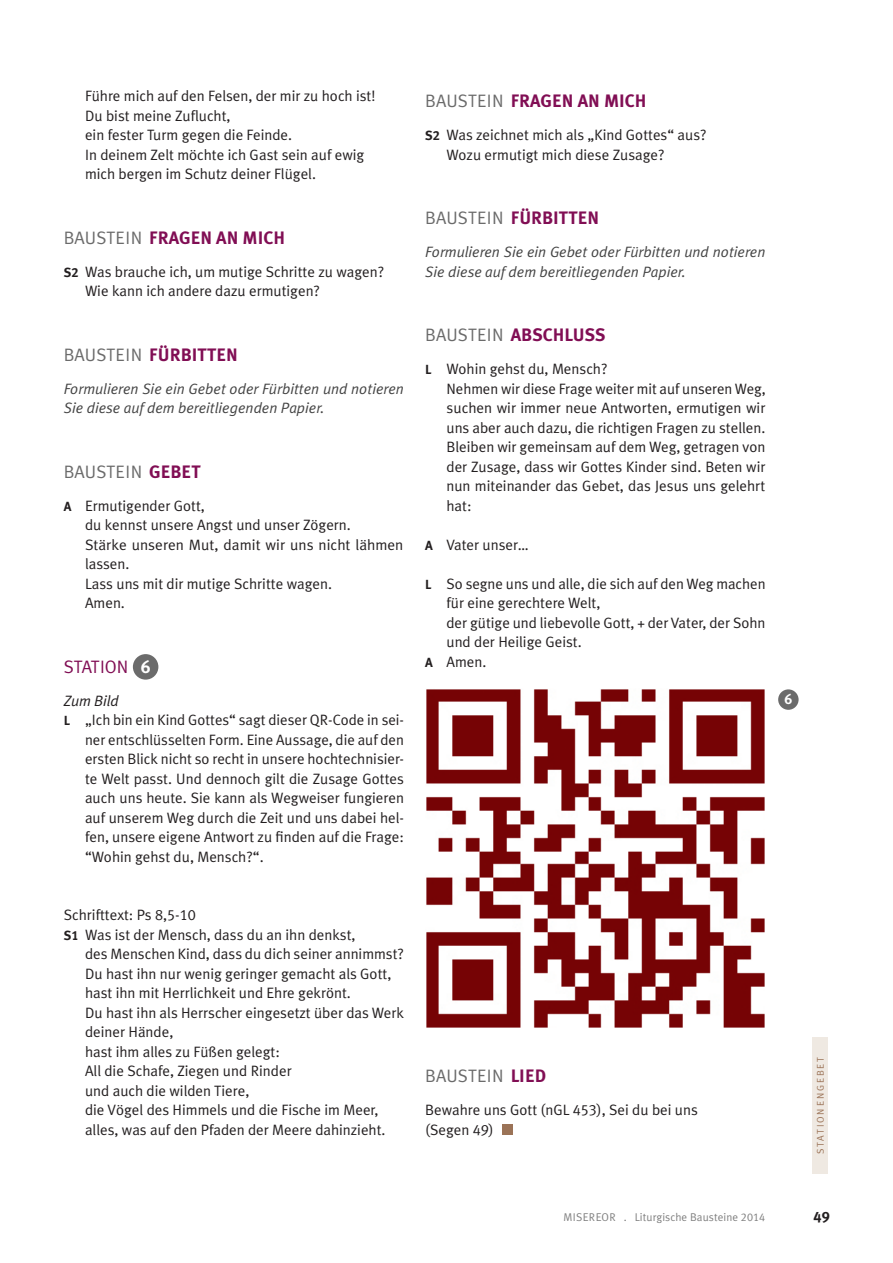
<style>
.page{position:relative;width:893px;height:1263px;background:#fff}
.page>*{position:absolute;margin:0;border:0;box-sizing:border-box;transform-origin:0 0}
.t1{font:700 18px "Meta Plus";color:#810e54}
.t2{font:18px "Meta Plus Normal";letter-spacing:.01em;color:#6b6b6b}
.t3{font:18px "Meta Plus Normal";color:#810e54}
.t4{font:15px/19.5px "Meta Plus Normal";color:#231f20}
.t5{font:italic 15px/19.5px "Meta Plus Normal";color:#434343}
.t6{font:italic 15px "Meta Plus Normal";color:#231f20}
.t7{font:15px "Meta Plus Bold Caps";color:#231f20}
.t8{font:14.4px "Meta Plus Bold Caps";color:#fff}
.t9{font:11.25px "Meta Plus Normal";letter-spacing:.01em;color:#808080}
.t10{font:9.75px "Meta Plus Normal";letter-spacing:.19em;color:#9b7357}
.s1{font-family:"Meta Plus Normal";font-weight:400;color:#6b6b6b}
.s2{font-family:"Meta Plus";font-weight:700;font-size:13.2px}
.s3{font-family:"Meta Plus Bold Caps";font-size:13.2px}
.s4{font-family:"Meta Plus";font-weight:700;color:#810e54}
.s5{font-family:"Meta Plus Bold Caps";color:#fff}
.s6{font-family:"Meta Plus Normal Caps"}
</style>
<div class="page">
<div style="left:133px;top:654px;width:25px;height:26px;background:#6b6b6b;border-radius:50%"></div>
<img style="left:426px;top:689px;width:339px;height:339px">
<div style="left:778px;top:689px;width:21px;height:21px;background:#6b6b6b;border-radius:50%"></div>
<div style="left:503px;top:1124px;width:10px;height:11px;background:#9b7357"></div>
<div style="left:812px;top:1037px;width:16px;height:137px;background:#efe9e2"></div>
<p class="t4" style="left:85px;top:87px;width:292px">Führe mich auf den Felsen, der mir zu hoch ist!<br>Du bist meine Zuflucht,<br>ein fester Turm gegen die Feinde.<br>In deinem Zelt möchte ich Gast sein auf ewig mich bergen im Schutz deiner Flügel.</p>
<p class="t1" style="left:64px;top:230px;width:223px"><span class="s1">BAUSTEIN</span> FRAGEN AN MICH</p>
<p class="t4" style="left:85px;top:263px;width:301px;text-indent:-21px"><span class="s2">S</span><span class="s3">2</span> Was brauche ich, um mutige Schritte zu wagen?<br>Wie kann ich andere dazu ermutigen?</p>
<p class="t1" style="left:64px;top:347px;width:175px"><span class="s1">BAUSTEIN</span> FÜRBITTEN</p>
<p class="t5" style="left:64px;top:380px;width:342px">Formulieren Sie ein Gebet oder Fürbitten und notieren<br>Sie diese auf dem bereitliegenden Papier.</p>
<p class="t2" style="left:64px;top:465px;width:138px">BAUSTEIN <span class="s4">GEBET</span></p>
<p class="t4" style="left:85px;top:497px;width:320px;text-indent:-21px"><span class="s2">A</span> Ermutigender Gott,<br>du kennst unsere Angst und unser Zögern.<br>Stärke unseren Mut, damit wir uns nicht lähmen lassen.<br>Lass uns mit dir mutige Schritte wagen.<br>Amen.</p>
<p class="t3" style="left:64px;top:660px;width:88px">STATION <span class="s5">6</span></p>
<p class="t6" style="left:64px;top:695px;width:57px">Zum Bild</p>
<p class="t4" style="left:64px;top:711px;width:342px"><span class="s2">L</span> „Ich bin ein Kind Gottes“ sagt dieser QR-Code in sei-</p>
<p class="t4" style="left:85px;top:731px;width:320px">ner entschlüsselten Form. Eine Aussage, die auf den</p>
<p class="t4" style="left:85px;top:750px;width:320px">ersten Blick nicht so recht in unsere hochtechnisier-</p>
<p class="t4" style="left:85px;top:770px;width:320px">te Welt passt. Und dennoch gilt die Zusage Gottes</p>
<p class="t4" style="left:85px;top:789px;width:320px">auch uns heute. Sie kann als Wegweiser fungieren</p>
<p class="t4" style="left:85px;top:809px;width:320px">auf unserem Weg durch die Zeit und uns dabei hel-</p>
<p class="t4" style="left:85px;top:828px;width:320px">fen, unsere eigene Antwort zu finden auf die Frage:</p>
<p class="t4" style="left:85px;top:848px;width:180px">“Wohin gehst du, Mensch?“.</p>
<p class="t4" style="left:64px;top:906px;width:133px">Schrifttext: Ps <span class="s6">8</span>,<span class="s6">5</span>-<span class="s6">10</span></p>
<p class="t4" style="left:64px;top:926px;width:293px"><span class="s2">S</span><span class="s3">1</span> Was ist der Mensch, dass du an ihn denkst,</p>
<p class="t4" style="left:85px;top:945px;width:320px">des Menschen Kind, dass du dich seiner annimmst?</p>
<p class="t4" style="left:85px;top:965px;width:308px">Du hast ihn nur wenig geringer gemacht als Gott,</p>
<p class="t4" style="left:85px;top:984px;width:267px">hast ihn mit Herrlichkeit und Ehre gekrönt.</p>
<p class="t4" style="left:85px;top:1004px;width:320px">Du hast ihn als Herrscher eingesetzt über das Werk</p>
<p class="t4" style="left:85px;top:1023px;width:90px">deiner Hände,</p>
<p class="t4" style="left:85px;top:1043px;width:196px">hast ihm alles zu Füßen gelegt:</p>
<p class="t4" style="left:85px;top:1062px;width:208px">All die Schafe, Ziegen und Rinder</p>
<p class="t4" style="left:85px;top:1082px;width:166px">und auch die wilden Tiere,</p>
<p class="t4" style="left:85px;top:1101px;width:295px">die Vögel des Himmels und die Fische im Meer,</p>
<p class="t4" style="left:85px;top:1121px;width:302px">alles, was auf den Pfaden der Meere dahinzieht.</p>
<p class="t1" style="left:425px;top:94px;width:223px"><span class="s1">BAUSTEIN</span> FRAGEN AN MICH</p>
<p class="t4" style="left:446px;top:126px;width:262px;text-indent:-21px"><span class="s2">S</span><span class="s3">2</span> Was zeichnet mich als „Kind Gottes“ aus?<br>Wozu ermutigt mich diese Zusage?</p>
<p class="t1" style="left:425px;top:211px;width:175px"><span class="s1">BAUSTEIN</span> FÜRBITTEN</p>
<p class="t5" style="left:425px;top:243px;width:342px">Formulieren Sie ein Gebet oder Fürbitten und notieren<br>Sie diese auf dem bereitliegenden Papier.</p>
<p class="t1" style="left:425px;top:328px;width:182px"><span class="s1">BAUSTEIN</span> ABSCHLUSS</p>
<p class="t4" style="left:446px;top:360px;width:321px;text-indent:-21px"><span class="s2">L</span> Wohin gehst du, Mensch?<br>Nehmen wir diese Frage weiter mit auf unseren Weg, suchen wir immer neue Antworten, ermutigen wir uns aber auch dazu, die richtigen Fragen zu stellen.<br>Bleiben wir gemeinsam auf dem Weg, getragen von der Zusage, dass wir Gottes Kinder sind. Beten wir nun miteinander das Gebet, das Jesus uns gelehrt hat:</p>
<p class="t4" style="left:425px;top:536px;width:105px"><span class="s2">A</span> Vater unser…</p>
<p class="t4" style="left:425px;top:575px;width:342px"><span class="s2">L</span> So segne uns und alle, die sich auf den Weg machen</p>
<p class="t4" style="left:446px;top:594px;width:155px">für eine gerechtere Welt,</p>
<p class="t4" style="left:446px;top:614px;width:320px">der gütige und liebevolle Gott, + der Vater, der Sohn</p>
<p class="t4" style="left:446px;top:633px;width:137px">und der Heilige Geist.</p>
<p class="t4" style="left:425px;top:653px;width:63px"><span class="s2">A</span> Amen.</p>
<p class="t8" style="left:784px;top:691px;width:9px">6</p>
<p class="t2" style="left:425px;top:1069px;width:122px">BAUSTEIN <span class="s4">LIED</span></p>
<p class="t4" style="left:425px;top:1101px;width:274px">Bewahre uns Gott (nGL <span class="s6">453</span>), Sei du bei uns (Segen <span class="s6">49</span>)</p>
<p class="t10" style="left:817px;top:1154px;width:98px;rotate:-90deg">STATIONENGEBET</p>
<p class="t9" style="left:564px;top:1213px;width:203px">MISEREOR . Liturgische Bausteine <span class="s6">2014</span></p>
<p class="t7" style="left:813px;top:1207px;width:18px">49</p>
</div>
